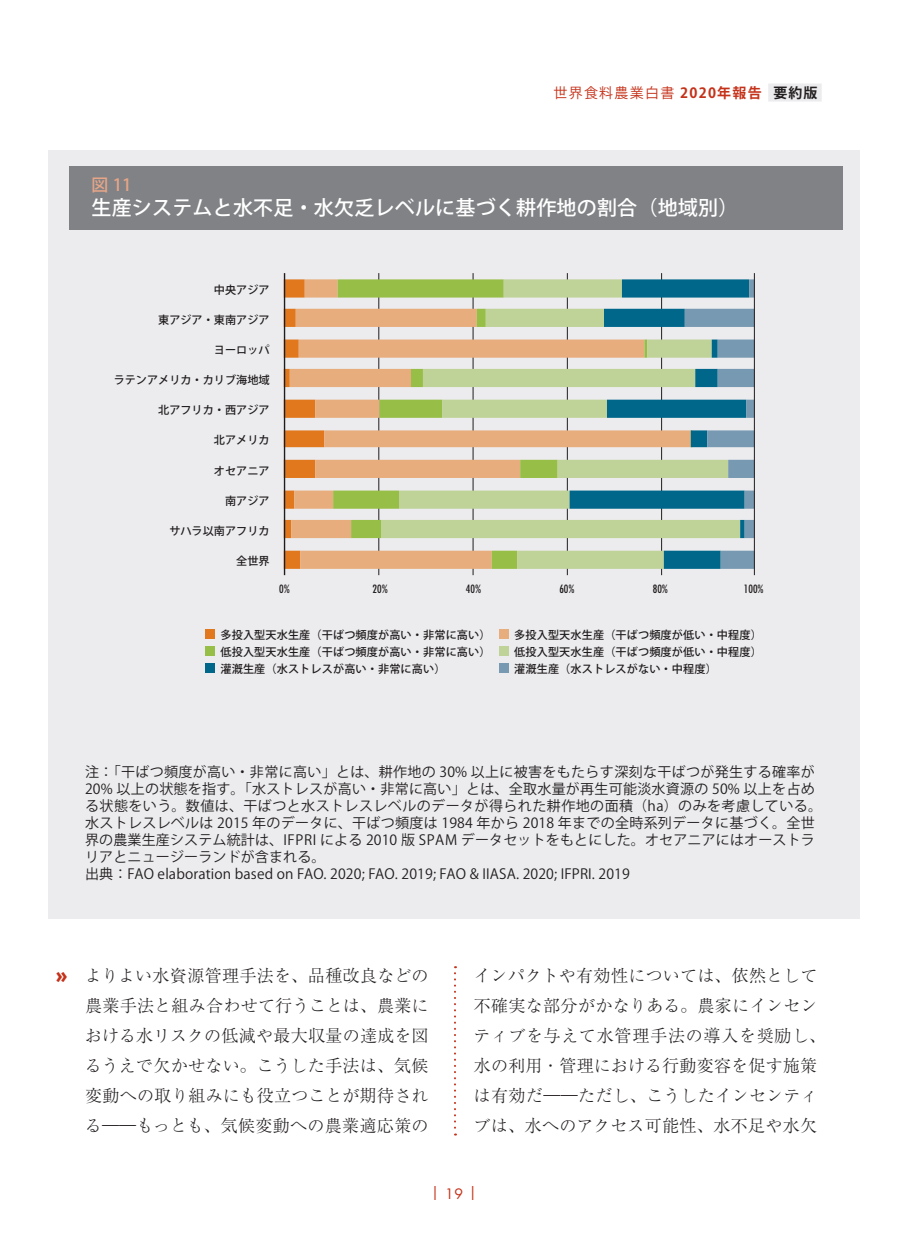
<style>
.page{position:relative;width:908px;height:1248px;background:#fff}
.page>*{position:absolute;margin:0;border:0;box-sizing:border-box;transform-origin:0 0}
.NewPara1{font:800 22px "Futura Std";color:#c5321a}
.Box_and_figure_title{font:500 20px "Koz Go Pr 6 N";letter-spacing:.01em;color:#fff}
.本文{font:300 17px/30px "Ryumin Pr 6 N";letter-spacing:.015em;color:#231f20;text-align:justify}
.Box_and_figure_title-2{font:500 16.8px "Koz Go Pr 6 N";color:#e7a588}
.Figure_source{font:14px/17px "Koz Go Pr 6 N";letter-spacing:.02em;color:#231f20}
.t1{font:14px "Koz Go Pr 6 N";letter-spacing:.09em;color:#c5321a}
.t2{font:14px "Futura Std";color:#c5321a}
.t3{font:500 11.2px/16.8px "Koz Go Pr 6 N";letter-spacing:.01em;color:#231f20;text-align:justify}
.t4{font:condensed 11.2px "Futura Std";color:#231f20}
.s1{font-weight:700}
.s2{font-weight:700;color:#231f20}
</style>
<div class="page">
<svg style="left:454px;top:966px;width:2px;height:169px"></svg>
<div style="left:48px;top:150px;width:811px;height:768px;background:#ececee"></div>
<div style="left:69px;top:166px;width:773px;height:64px;background:#808285"></div>
<div style="left:205px;top:629px;width:10px;height:10px;background:#e2781d"></div>
<div style="left:205px;top:646px;width:10px;height:10px;background:#97be46"></div>
<div style="left:205px;top:663px;width:10px;height:10px;background:#00678b"></div>
<div style="left:499px;top:629px;width:9px;height:10px;background:#e8ad7c"></div>
<div style="left:499px;top:646px;width:9px;height:10px;background:#bfd298"></div>
<div style="left:499px;top:663px;width:9px;height:10px;background:#7799b2"></div>
<hr style="left:661px;top:273px;width:1px;height:302px;background:#231f20">
<hr style="left:566px;top:273px;width:1px;height:302px;background:#231f20">
<hr style="left:472px;top:273px;width:1px;height:302px;background:#231f20">
<hr style="left:378px;top:273px;width:1px;height:302px;background:#231f20">
<svg style="left:285px;top:279px;width:4px;height:290px"></svg>
<svg style="left:289px;top:279px;width:44px;height:290px"></svg>
<svg style="left:333px;top:279px;width:48px;height:290px"></svg>
<svg style="left:381px;top:279px;width:188px;height:290px"></svg>
<svg style="left:569px;top:279px;width:115px;height:290px"></svg>
<svg style="left:684px;top:279px;width:69px;height:290px"></svg>
<hr style="left:284px;top:273px;width:1px;height:302px;background:#231f20">
<hr style="left:753px;top:273px;width:1px;height:302px;background:#231f20">
<div style="left:767px;top:83px;width:54px;height:18px;background:#ececee"></div>
<p class="t1" style="left:553px;top:84px;width:265px">世界食料農業白書 <span class="s1">2020年報告</span> <span class="s2">要約版</span></p>
<p class="Box_and_figure_title-2" style="left:91px;top:176px;width:42px">図 11</p>
<p class="Box_and_figure_title" style="left:91px;top:197px;width:648px">生産システムと水不足・水欠乏レベルに基づく耕作地の割合（地域別）</p>
<p class="t3" style="left:214px;top:282px;width:57px">中央アジア</p>
<p class="t3" style="left:158px;top:312px;width:113px">東アジア・東南アジア</p>
<p class="t3" style="left:214px;top:342px;width:57px">ヨーロッパ</p>
<p class="t3" style="left:113px;top:372px;width:157px">ラテンアメリカ・カリブ海地域</p>
<p class="t3" style="left:158px;top:402px;width:113px">北アフリカ・西アジア</p>
<p class="t3" style="left:214px;top:432px;width:57px">北アメリカ</p>
<p class="t3" style="left:214px;top:462px;width:57px">オセアニア</p>
<p class="t3" style="left:225px;top:492px;width:46px">南アジア</p>
<p class="t3" style="left:169px;top:522px;width:102px">サハラ以南アフリカ</p>
<p class="t3" style="left:236px;top:552px;width:35px">全世界</p>
<p class="t4" style="left:279px;top:581px;width:12px">0%</p>
<p class="t4" style="left:372px;top:581px;width:17px">20%</p>
<p class="t4" style="left:465px;top:581px;width:17px">40%</p>
<p class="t4" style="left:559px;top:581px;width:17px">60%</p>
<p class="t4" style="left:652px;top:581px;width:17px">80%</p>
<p class="t4" style="left:743px;top:581px;width:21px">100%</p>
<p class="t3" style="left:220px;top:626px;width:271px">多投入型天水生産（干ばつ頻度が高い・非常に高い）低投入型天水生産（干ばつ頻度が高い・非常に高い）灌漑生産（水ストレスが高い・非常に高い）</p>
<p class="t3" style="left:514px;top:626px;width:249px">多投入型天水生産（干ばつ頻度が低い・中程度）低投入型天水生産（干ばつ頻度が低い・中程度）灌漑生産（水ストレスがない・中程度）</p>
<p class="Figure_source" style="left:85px;top:763px;width:738px">注： 「干ばつ頻度が高い・非常に高い」とは、耕作地の 30% 以上に被害をもたらす深刻な干ばつが発生する確率が20% 以上の状態を指す。「水ストレスが高い・非常に高い」とは、全取水量が再生可能淡水資源の 50% 以上を占める状態をいう。数値は、干ばつと水ストレスレベルのデータが得られた耕作地の面積（ha）のみを考慮している。水ストレスレベルは 2015 年のデータに、干ばつ頻度は 1984 年から 2018 年までの全時系列データに基づく。全世界の農業生産システム統計は、IFPRI による 2010 版 SPAM データセットをもとにした。オセアニアにはオーストラリアとニュージーランドが含まれる。</p>
<p class="Figure_source" style="left:85px;top:865px;width:546px">出典： FAO elaboration based on FAO. 2020; FAO. 2019; FAO &amp; IIASA. 2020; IFPRI. 2019</p>
<p class="NewPara1" style="left:55px;top:960px;width:14px">»</p>
<p class="本文" style="left:85px;top:959px;width:345px">よりよい水資源管理手法を、品種改良などの農業手法と組み合わせて行うことは、農業における水リスクの低減や最大収量の達成を図るうえで欠かせない。こうした手法は、気候変動への取り組みにも役立つことが期待される――もっとも、気候変動への農業適応策の</p>
<p class="本文" style="left:473px;top:959px;width:354px;text-align:left">インパクトや有効性については、依然として不確実な部分がかなりある。農家にインセンティブを与えて水管理手法の導入を奨励し、水の利用・管理における行動変容を促す施策は有効だ――ただし、こうしたインセンティブは、水へのアクセス可能性、水不足や水欠</p>
<p class="t2" style="left:431px;top:1183px;width:47px">| 19 |</p>
</div>
